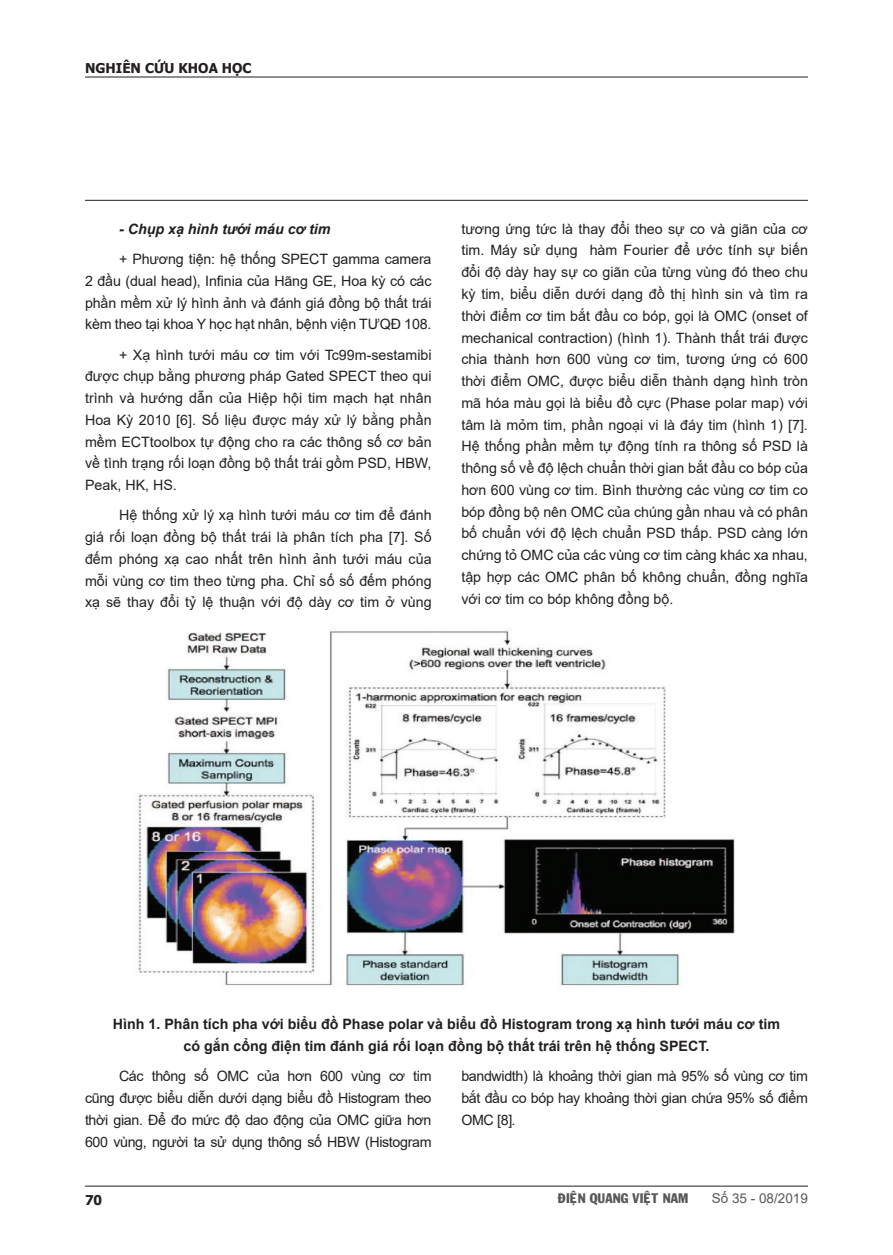
<style>
.page{position:relative;width:893px;height:1255px;background:#fff}
.page>*{position:absolute;margin:0;border:0;box-sizing:border-box;transform-origin:0 0}
.Normal__Web{font:14.25px/21.8px "Arial";color:#231f20;text-align:justify}
.Hình{font:14.25px/21.8px "Arial";letter-spacing:-.005em;color:#231f20;text-align:justify}
.List_Paragraph{font:14.25px/21.8px "Arial";letter-spacing:-.025em;color:#231f20;text-align:justify}
.List_Paragraph-2{font:700 14.25px "Arial";color:#231f20}
.List_Paragraph-3{font:italic 700 14.25px "Arial";color:#231f20}
.t1{font:700 13.5px "Tahoma";color:#231f20}
.t2{font:13.5px "VNI Franko";color:#57585a}
.t3{font:13.5px "Arial";color:#57585a}
.s1{font-style:italic}
</style>
<div class="page">
<hr style="left:85px;top:1185px;width:723px;height:1px;background:#231f20">
<hr style="left:85px;top:77px;width:723px;height:1px;background:#231f20">
<hr style="left:85px;top:200px;width:723px;height:1px;background:#231f20">
<img style="left:135px;top:627px;width:600px;height:359px">
<p class="t1" style="left:85px;top:59px;width:168px">NGHIÊN CỨU KHOA HỌC</p>
<p class="List_Paragraph-3" style="left:119px;top:219px;width:213px">- Chụp xạ hình tưới máu cơ tim</p>
<p class="Hình" style="left:85px;top:248px;width:348px;text-indent:34px">+ Phương tiện: hệ thống SPECT gamma camera 2 đầu (dual head), Infinia của Hãng GE, Hoa kỳ có các phần mềm xử lý hình ảnh và đánh giá đồng bộ thất trái kèm theo tại khoa Y học hạt nhân, bệnh viện TƯQĐ 108.</p>
<p class="Hình" style="left:85px;top:343px;width:348px;text-indent:34px">+ Xạ hình tưới máu cơ tim với Tc99m-sestamibi được chụp bằng phương pháp Gated SPECT theo qui trình và hướng dẫn của Hiệp hội tim mạch hạt nhân Hoa Kỳ 2010 [6]. Số liệu được máy xử lý bằng phần mềm ECTtoolbox tự động cho ra các thông số cơ bản về tình trạng rối loạn đồng bộ thất trái gồm PSD, HBW, Peak, HK, HS.</p>
<p class="Normal__Web" style="left:85px;top:504px;width:348px;text-indent:34px">Hệ thống xử lý xạ hình tưới máu cơ tim để đánh giá rối loạn đồng bộ thất trái là phân tích pha [7]. Số đếm phóng xạ cao nhất trên hình ảnh tưới máu của mỗi vùng cơ tim theo từng pha. Chỉ số số đếm phóng xạ sẽ thay đổi tỷ lệ thuận với độ dày cơ tim ở vùng</p>
<p class="Normal__Web" style="left:461px;top:218px;width:348px">tương ứng tức là thay đổi theo sự co và giãn của cơ tim. Máy sử dụng hàm Fourier để ước tính sự biến đổi độ dày hay sự co giãn của từng vùng đó theo chu kỳ tim, biểu diễn dưới dạng đồ thị hình sin và tìm ra thời điểm cơ tim bắt đầu co bóp, gọi là OMC (onset of mechanical contraction) (hình 1). Thành thất trái được chia thành hơn 600 vùng cơ tim, tương ứng có 600 thời điểm OMC, được biểu diễn thành dạng hình tròn mã hóa màu gọi là biểu đồ cực (Phase polar map) với tâm là mỏm tim, phần ngoại vi là đáy tim (hình 1) [7].<br>Hệ thống phần mềm tự động tính ra thông số PSD là thông số về độ lệch chuẩn thời gian bắt đầu co bóp của hơn 600 vùng cơ tim. Bình thường các vùng cơ tim co bóp đồng bộ nên OMC của chúng gần nhau và có phân bố chuẩn với độ lệch chuẩn PSD thấp. PSD càng lớn chứng tỏ OMC của các vùng cơ tim càng khác xa nhau, tập hợp các OMC phân bố không chuẩn, đồng nghĩa với cơ tim co bóp không đồng bộ.</p>
<p class="List_Paragraph-2" style="left:113px;top:1014px;width:669px">Hình 1. Phân tích pha với biểu đồ Phase polar và biểu đồ Histogram trong xạ hình tưới máu cơ tim</p>
<p class="List_Paragraph-2" style="left:184px;top:1036px;width:527px">có gắn cổng điện tim đánh giá rối loạn đồng bộ thất trái trên hệ thống SPECT.</p>
<p class="List_Paragraph" style="left:85px;top:1065px;width:348px;text-indent:34px">Các thông số OMC của hơn 600 vùng cơ tim cũng được biểu diễn dưới dạng biểu đồ Histogram theo thời gian. Để đo mức độ dao động của OMC giữa hơn 600 vùng, người ta sử dụng thông số HBW (Histogram</p>
<p class="List_Paragraph" style="left:461px;top:1065px;width:348px">bandwidth) là khoảng thời gian mà 95% số vùng cơ tim bắt đầu co bóp hay khoảng thời gian chứa 95% số điểm OMC [8]<span class="s1">.</span></p>
<p class="t1" style="left:85px;top:1190px;width:19px">70</p>
<p class="t2" style="left:558px;top:1187px;width:132px">ÑIEÄN QUANG VIEÄT NAM</p>
<p class="t3" style="left:712px;top:1188px;width:98px">Số 35 - 08/2019</p>
</div>
